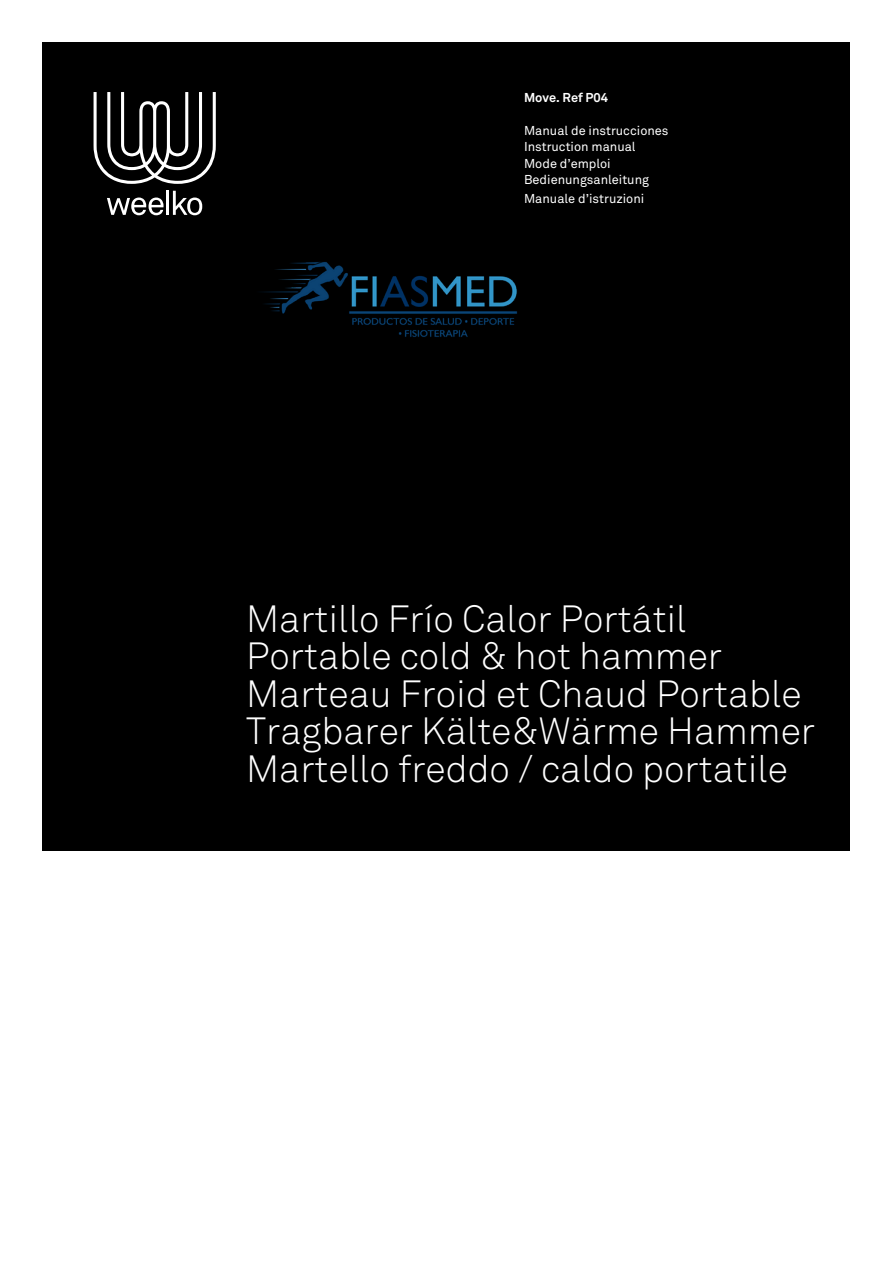
<style>
.page{position:relative;width:893px;height:1263px;background:#fff}
.page>*{position:absolute;margin:0;border:0;box-sizing:border-box;transform-origin:0 0}
.t1{font:300 37.5px/37.5px "Akkurat";color:#fff}
.t2{font:12.75px/16.5px "Akkurat";color:#fff}
.t3{font:700 12.75px "Akkurat";color:#fff}
</style>
<div class="page">
<div style="left:43px;top:43px;width:807px;height:808px;background:#000"></div>
<svg style="left:107px;top:198px;width:57px;height:17px"></svg>
<svg style="left:173px;top:191px;width:29px;height:24px"></svg>
<hr style="left:166px;top:191px;width:3px;height:24px;background:#fff">
<svg style="left:94px;top:92px;width:122px;height:92px"></svg>
<img style="left:263px;top:261px;width:255px;height:76px">
<p class="t3" style="left:524px;top:89px;width:86px">Move. Ref P04</p>
<p class="t2" style="left:524px;top:122px;width:146px">Manual de instrucciones<br>Instruction manual<br>Mode d’emploi<br>Bedienungsanleitung</p>
<p class="t2" style="left:524px;top:190px;width:122px">Manuale d’istruzioni</p>
<p class="t1" style="left:246px;top:600px;width:570px">Martillo Frío Calor Portátil<br>Portable cold &amp; hot hammer<br>Marteau Froid et Chaud Portable<br>Tragbarer Kälte&amp;Wärme Hammer<br>Martello freddo / caldo portatile</p>
</div>
